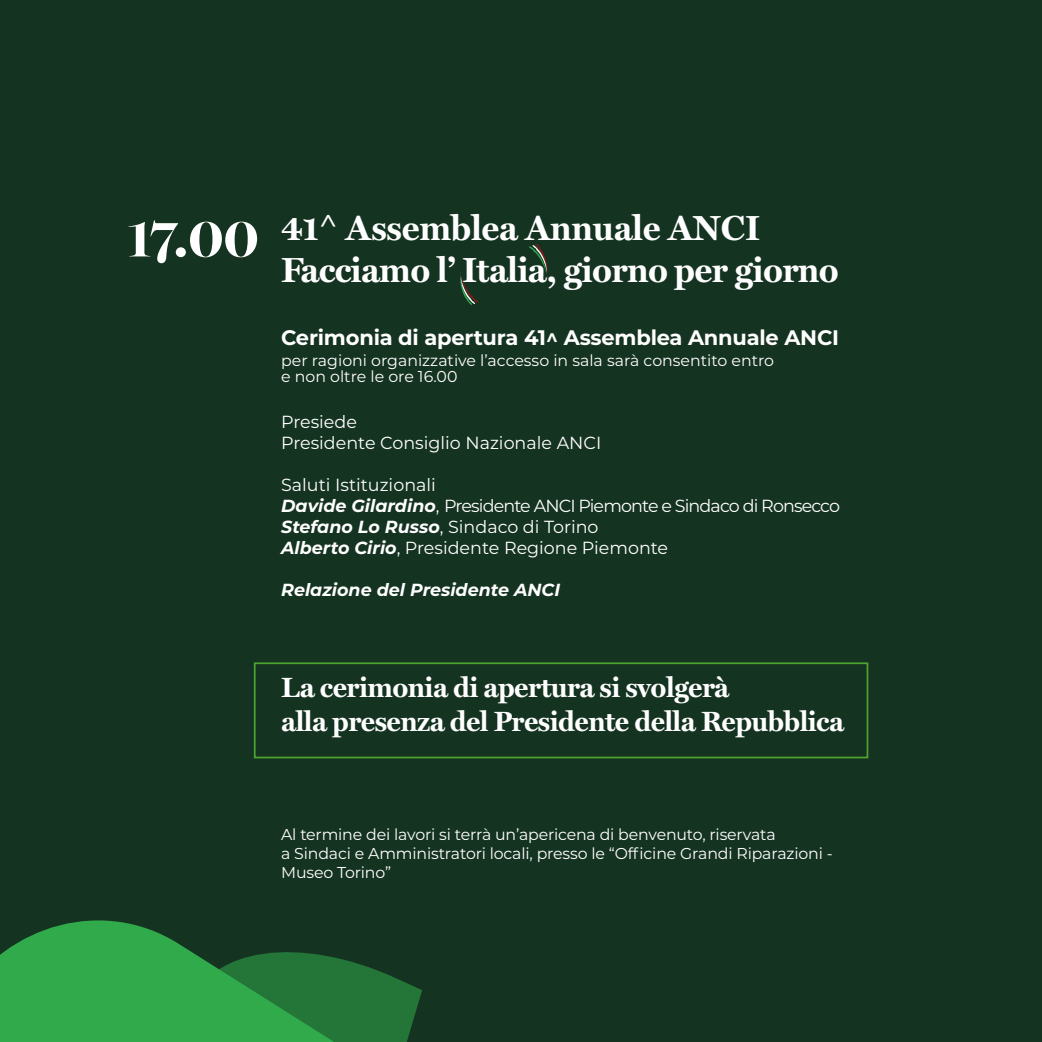
<style>
.page{position:relative;width:1042px;height:1042px;background:#153321}
.page>*{position:absolute;margin:0;border:0;box-sizing:border-box;transform-origin:0 0}
.t1{font:700 56px "Miller Banner";color:#fff}
.t2{font:700 35px/42px "Miller Text";letter-spacing:-.02em;color:#fff}
.t3{font:700 28px/33.6px "Miller Text";letter-spacing:-.02em;color:#fff}
.t4{font:700 21px "Montserrat";letter-spacing:-.01em;color:#fff}
.t5{font:17.5px/21px "Montserrat";color:#fff}
.t6{font:italic 700 17.5px "Montserrat";color:#fff}
.t7{font:15.75px/18.9px "Montserrat";letter-spacing:-.01em;color:#fff}
.s1{font-weight:700;font-style:italic}
</style>
<div class="page">
<svg style="left:0;top:920px;width:422px;height:122px;fill:#30aa4b"></svg>
<div style="left:254px;top:662px;width:614px;height:96px;border:2px solid #4da32f"></div>
<svg style="left:460px;top:272px;width:19px;height:33px"></svg>
<svg style="left:529px;top:244px;width:19px;height:33px"></svg>
<h1 class="t1" style="left:127px;top:203px;width:133px">17.00</h1>
<h2 class="t2" style="left:281px;top:206px;width:559px">41^ Assemblea Annuale ANCI<br>Facciamo l’ Italia, giorno per giorno</h2>
<h3 class="t4" style="left:281px;top:323px;width:559px">Cerimonia di apertura 41^ Assemblea Annuale ANCI</h3>
<p class="t7" style="left:281px;top:352px;width:494px;line-height:15.8px">per ragioni organizzative l’accesso in sala sarà consentito entro e non oltre le ore 16.00</p>
<p class="t5" style="left:281px;top:411px;width:322px">Presiede<br>Presidente Consiglio Nazionale ANCI</p>
<p class="t5" style="left:281px;top:474px;width:560px">Saluti Istituzionali<br><span class="s1">Davide Gilardino</span>, Presidente ANCI Piemonte e Sindaco di Ronsecco <span class="s1">Stefano Lo Russo</span>, Sindaco di Torino<br><span class="s1">Alberto Cirio</span>, Presidente Regione Piemonte</p>
<p class="t6" style="left:281px;top:577px;width:280px">Relazione del Presidente ANCI</p>
<h3 class="t3" style="left:281px;top:669px;width:564px">La cerimonia di apertura si svolgerà<br>alla presenza del Presidente della Repubblica</h3>
<p class="t7" style="left:281px;top:824px;width:553px">Al termine dei lavori si terrà un’apericena di benvenuto, riservata<br>a Sindaci e Amministratori locali, presso le “Officine Grandi Riparazioni -<br>Museo Torino”</p>
</div>
